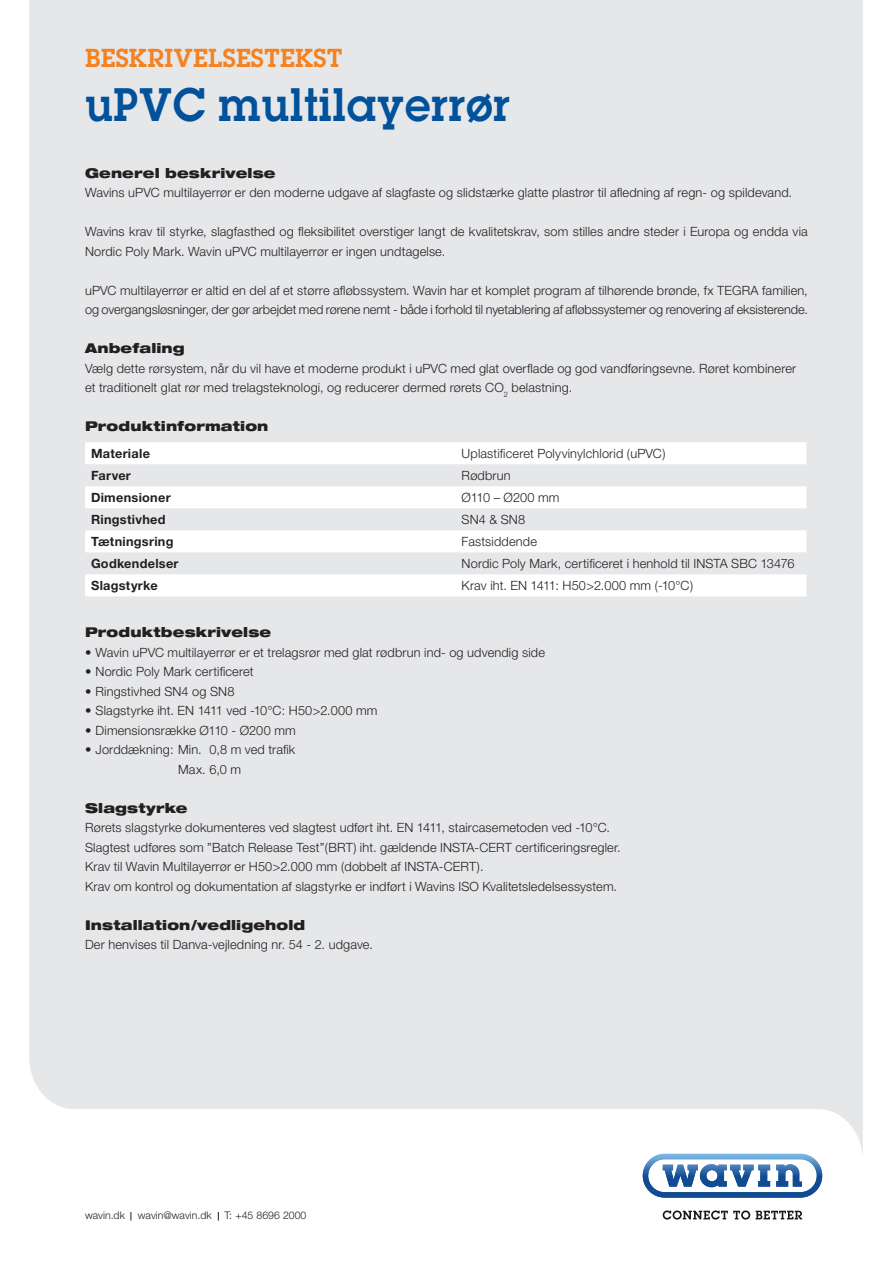
<style>
.page{position:relative;width:893px;height:1263px;background:#fff}
.page>*{position:absolute;margin:0;border:0;box-sizing:border-box;transform-origin:0 0}
.t1{font:42px "Lubalin Demi";color:#01529b;scale:.95 1}
.t2{font:23.25px "Lubalin Demi";color:#f58220}
.Brødtekst{font:900 expanded 13.5px "Helvetica Neue";letter-spacing:.01em;color:#231f20}
.Brødtekst-2{font:300 12.75px/19.5px "Helvetica Neue";letter-spacing:.01em;color:#231f20}
.Brødtekst-3{font:700 12.75px "Helvetica Neue";letter-spacing:.02em;color:#231f20}
.t3{font:300 10.5px "Helvetica Neue";color:#231f20}
</style>
<div class="page">
<div style="left:29px;top:0;width:834px;height:1154px;background:#e6e7e9"></div>
<svg style="left:663px;top:1210px;width:87px;height:9px"></svg>
<svg style="left:756px;top:1211px;width:46px;height:8px"></svg>
<svg style="left:643px;top:1154px;width:179px;height:43px"></svg>
<svg style="left:85px;top:442px;width:721px;height:154px"></svg>
<p class="t2" style="left:85px;top:41px;width:259px">BESKRIVELSESTEKST</p>
<p class="t1" style="left:85px;top:74px;width:450px">uPVC multilayerrør</p>
<p class="Brødtekst" style="left:85px;top:164px;width:192px">Generel beskrivelse</p>
<p class="Brødtekst-2" style="left:85px;top:183px;width:709px">Wavins uPVC multilayerrør er den moderne udgave af slagfaste og slidstærke glatte plastrør til afledning af regn- og spildevand.</p>
<p class="Brødtekst-2" style="left:85px;top:222px;width:724px">Wavins krav til styrke, slagfasthed og fleksibilitet overstiger langt de kvalitetskrav, som stilles andre steder i Europa og endda via<br>Nordic Poly Mark. Wavin uPVC multilayerrør er ingen undtagelse.</p>
<p class="Brødtekst-2" style="left:85px;top:280px;width:724px">uPVC multilayerrør er altid en del af et større afløbssystem. Wavin har et komplet program af tilhørende brønde, fx TEGRA familien, og overgangsløsninger, der gør arbejdet med rørene nemt - både i forhold til nyetablering af afløbssystemer og renovering af eksisterende.</p>
<p class="Brødtekst" style="left:85px;top:340px;width:101px">Anbefaling</p>
<p class="Brødtekst-2" style="left:85px;top:358px;width:713px">Vælg dette rørsystem, når du vil have et moderne produkt i uPVC med glat overflade og god vandføringsevne. Røret kombinerer et traditionelt glat rør med trelagsteknologi, og reducerer dermed rørets CO<sub>2</sub> belastning.</p>
<p class="Brødtekst" style="left:85px;top:418px;width:185px">Produktinformation</p>
<p class="Brødtekst-3" style="left:91px;top:446px;width:60px">Materiale</p>
<p class="Brødtekst-2" style="left:462px;top:444px;width:205px">Uplastificeret Polyvinylchlorid (uPVC)</p>
<p class="Brødtekst-3" style="left:91px;top:468px;width:41px">Farver</p>
<p class="Brødtekst-2" style="left:462px;top:466px;width:51px">Rødbrun</p>
<p class="Brødtekst-3" style="left:91px;top:490px;width:81px">Dimensioner</p>
<p class="Brødtekst-2" style="left:462px;top:488px;width:99px">Ø110 – Ø200 mm</p>
<p class="Brødtekst-3" style="left:91px;top:512px;width:76px">Ringstivhed</p>
<p class="Brødtekst-2" style="left:462px;top:510px;width:65px">SN4 &amp; SN8</p>
<p class="Brødtekst-3" style="left:91px;top:534px;width:84px">Tætningsring</p>
<p class="Brødtekst-2" style="left:462px;top:532px;width:77px">Fastsiddende</p>
<p class="Brødtekst-3" style="left:91px;top:556px;width:89px">Godkendelser</p>
<p class="Brødtekst-2" style="left:462px;top:554px;width:334px">Nordic Poly Mark, certificeret i henhold til INSTA SBC 13476</p>
<p class="Brødtekst-3" style="left:91px;top:578px;width:68px">Slagstyrke</p>
<p class="Brødtekst-2" style="left:462px;top:576px;width:233px">Krav iht. EN 1411: H50&gt;2.000 mm (-10°C)</p>
<p class="Brødtekst" style="left:85px;top:624px;width:188px">Produktbeskrivelse</p>
<p class="Brødtekst-2" style="left:85px;top:642px;width:461px">• Wavin uPVC multilayerrør er et trelagsrør med glat rødbrun ind- og udvendig side</p>
<p class="Brødtekst-2" style="left:85px;top:662px;width:170px">• Nordic Poly Mark certificeret</p>
<p class="Brødtekst-2" style="left:85px;top:681px;width:151px">• Ringstivhed SN4 og SN8</p>
<p class="Brødtekst-2" style="left:85px;top:701px;width:294px">• Slagstyrke iht. EN 1411 ved -10°C: H50&gt;2.000 mm</p>
<p class="Brødtekst-2" style="left:85px;top:720px;width:212px">• Dimensionsrække Ø110 - Ø200 mm</p>
<p class="Brødtekst-2" style="left:85px;top:740px;width:212px">• Jorddækning: Min. 0,8 m ved trafik</p>
<p class="Brødtekst-2" style="left:178px;top:759px;width:65px">Max. 6,0 m</p>
<p class="Brødtekst" style="left:85px;top:799px;width:104px">Slagstyrke</p>
<p class="Brødtekst-2" style="left:85px;top:818px;width:527px">Rørets slagstyrke dokumenteres ved slagtest udført iht. EN 1411, staircasemetoden ved -10°C.</p>
<p class="Brødtekst-2" style="left:85px;top:837px;width:537px">Slagtest udføres som ”Batch Release Test”(BRT) iht. gældende INSTA-CERT certificeringsregler.</p>
<p class="Brødtekst-2" style="left:85px;top:857px;width:400px">Krav til Wavin Multilayerrør er H50&gt;2.000 mm (dobbelt af INSTA-CERT).</p>
<p class="Brødtekst-2" style="left:85px;top:876px;width:534px">Krav om kontrol og dokumentation af slagstyrke er indført i Wavins ISO Kvalitetsledelsessystem.</p>
<p class="Brødtekst" style="left:85px;top:916px;width:222px">Installation/vedligehold</p>
<p class="Brødtekst-2" style="left:85px;top:935px;width:289px">Der henvises til Danva-vejledning nr. 54 - 2. udgave.</p>
<p class="t3" style="left:85px;top:1209px;width:223px">wavin.dk wavin@wavin.dk T: +45 8696 2000</p>
</div>
